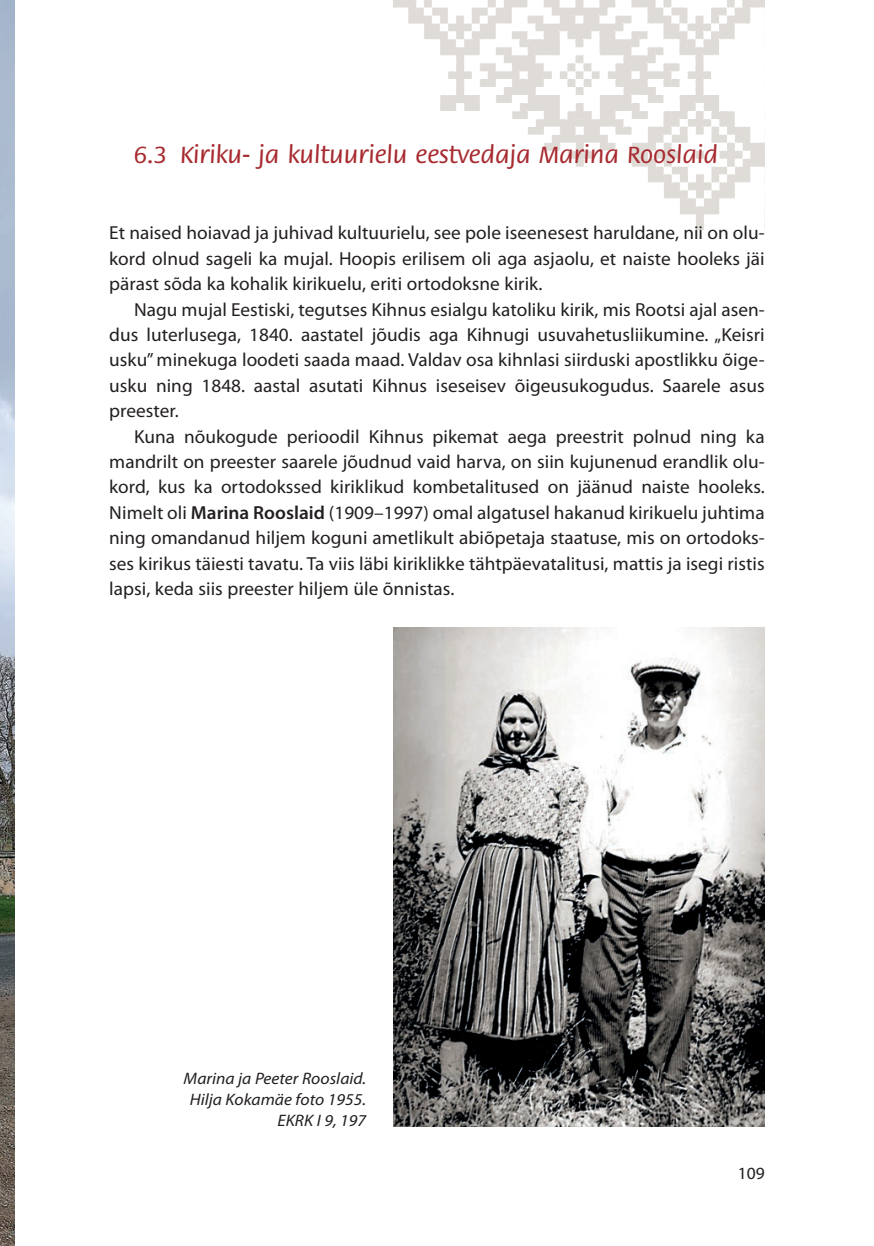
<style>
.page{position:relative;width:874px;height:1246px;background:#fff}
.page>*{position:absolute;margin:0;border:0;box-sizing:border-box;transform-origin:0 0}
.t1{font:500 25.72px "Flora Std";color:#a72b30}
.t2{font:18.9px/25.4px "Myriad Pro";color:#231f20;text-align:justify}
.t3{font:17.15px "Myriad Pro";color:#231f20}
.t4{font:italic 16.62px/21px "Myriad Pro";color:#231f20;text-align:right;scale:1.05 1}
.s1{font-weight:600}
</style>
<div class="page">
<img style="left:393px;top:0;width:371px;height:229px">
<img style="left:393px;top:628px;width:371px;height:498px">
<img style="left:0;top:0;width:15px;height:1245px">
<h1 class="t1" style="left:134px;top:142px;width:585px">6.3 Kiriku- ja kultuurielu eestvedaja Marina Rooslaid</h1>
<p class="t2" style="left:109px;top:220px;width:656px">Et naised hoiavad ja juhivad kultuurielu, see pole iseenesest haruldane, nii on olu&shy;kord olnud sageli ka mujal. Hoopis erilisem oli aga asjaolu, et naiste hooleks jäi pärast sõda ka kohalik kirikuelu, eriti ortodoksne kirik.</p>
<p class="t2" style="left:109px;top:296px;width:656px;text-indent:25px">Nagu mujal Eestiski, tegutses Kihnus esialgu katoliku kirik, mis Rootsi ajal asen&shy;dus luterlusega, 1840. aastatel jõudis aga Kihnugi usuvahetusliikumine. „Keisri usku” minekuga loodeti saada maad. Valdav osa kihnlasi siirduski apostlikku õige&shy;usku ning 1848. aastal asutati Kihnus iseseisev õigeusukogudus. Saarele asus preester.</p>
<p class="t2" style="left:109px;top:423px;width:656px;text-indent:25px">Kuna nõukogude perioodil Kihnus pikemat aega preestrit polnud ning ka mandrilt on preester saarele jõudnud vaid harva, on siin kujunenud erandlik olu&shy;kord, kus ka ortodokssed kiriklikud kombetalitused on jäänud naiste hooleks.<br>Nimelt oli <span class="s1">Marina Rooslaid</span> (1909–1997) omal algatusel hakanud kirikuelu juhtima ning omandanud hiljem koguni ametlikult abiõpetaja staatuse, mis on ortodoks&shy;ses kirikus täiesti tavatu. Ta viis läbi kiriklikke tähtpäevatalitusi, mattis ja isegi ristis lapsi, keda siis preester hiljem üle õnnistas.</p>
<p class="t4" style="left:183px;top:1067px;width:175px">Marina ja Peeter Rooslaid.<br>Hilja Kokamäe foto 1955.<br>EKRK I 9, 197</p>
<p class="t3" style="left:737px;top:1162px;width:29px">109</p>
</div>
